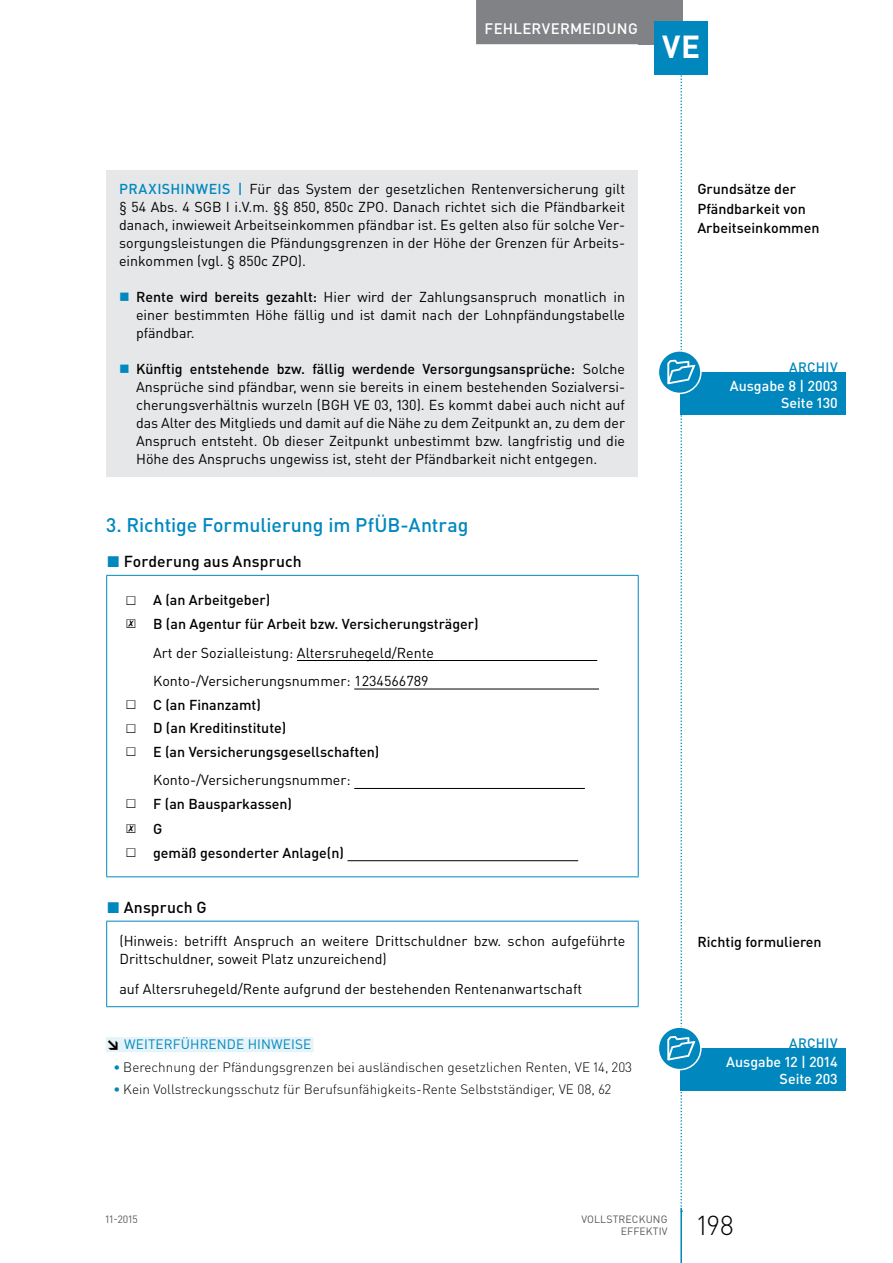
<style>
.page{position:relative;width:893px;height:1263px;background:#fff}
.page>*{position:absolute;margin:0;border:0;box-sizing:border-box;transform-origin:0 0}
.t1{font:700 31.5px "DIN Pro";color:#fff}
.t2{font:300 27px "DIN Pro";color:#000}
.t3{font:500 19.5px "DIN Pro";letter-spacing:-.005em;color:#0088be}
.t4{font:500 15.75px "DIN Pro";letter-spacing:.005em;color:#000}
.t5{font:500 15px "DIN Pro";letter-spacing:.015em;color:#fff}
.t6{font:14.25px/18px "DIN Pro";color:#000;text-align:justify}
.t7{font:500 14.25px/23.7px "DIN Pro";color:#000}
.t8{font:500 14.25px/17.2px "DIN Pro";color:#fff;text-align:right}
.t9{font:500 14.25px "DIN Pro";letter-spacing:.03em;color:#0088be}
.t10{font:14.25px "Arial Unicode MS";color:#000}
.t11{font:300 13.5px "DIN Pro";color:#000}
.t12{font:13.5px "DIN Pro";letter-spacing:.01em;color:#0088be}
.t13{font:500 13.5px "DIN Pro";letter-spacing:.03em;color:#0088be}
.t14{font:10.5px/12.8px "DIN Pro";letter-spacing:.01em;color:#58595b;text-align:right}
.s1{font-weight:500;color:#0088be}
.s2{font-weight:500}
.s3{color:#0088be}
.s4{font-family:"Arial Unicode MS";font-weight:400}
.s5{font-family:"Arial Unicode MS"}
.s6{font-family:"DIN Pro";font-weight:500}
.s7{font-weight:900;color:#000}
</style>
<div class="page">
<div style="left:638px;top:0;width:44px;height:44px;background:#808285"></div>
<hr style="left:680px;top:1208px;width:2px;height:55px;background:#0088be">
<div style="left:476px;top:0;width:170px;height:44px;background:#808285"></div>
<div style="left:655px;top:21px;width:53px;height:53px;background:#0088be"></div>
<div style="left:106px;top:1037px;width:207px;height:15px;background:#e6f3f8"></div>
<div style="left:106px;top:170px;width:532px;height:306px;background:#e6e7e8"></div>
<hr style="left:106px;top:575px;width:533px;height:1px;background:#0088be">
<hr style="left:106px;top:576px;width:1px;height:300px;background:#0088be">
<hr style="left:638px;top:576px;width:1px;height:300px;background:#0088be">
<hr style="left:106px;top:876px;width:533px;height:1px;background:#0088be">
<svg style="left:347px;top:660px;width:252px;height:202px"></svg>
<hr style="left:297px;top:660px;width:300px;height:1px;background:#000">
<hr style="left:354px;top:689px;width:245px;height:1px;background:#000">
<hr style="left:354px;top:788px;width:231px;height:1px;background:#000">
<hr style="left:347px;top:860px;width:231px;height:1px;background:#000">
<hr style="left:106px;top:921px;width:533px;height:1px;background:#0088be">
<hr style="left:106px;top:921px;width:1px;height:85px;background:#0088be">
<hr style="left:638px;top:921px;width:1px;height:85px;background:#0088be">
<hr style="left:106px;top:1006px;width:533px;height:1px;background:#0088be">
<div style="left:680px;top:372px;width:166px;height:43px;background:#0088be"></div>
<svg style="left:658px;top:351px;width:43px;height:42px"></svg>
<div style="left:658px;top:350px;width:44px;height:44px;border:2px solid #fff;border-radius:50%"></div>
<div style="left:680px;top:1048px;width:166px;height:43px;background:#0088be"></div>
<svg style="left:658px;top:1027px;width:43px;height:43px"></svg>
<div style="left:658px;top:1026px;width:44px;height:44px;border:2px solid #fff;border-radius:50%"></div>
<svg style="left:667px;top:0;width:28px;height:1212px"></svg>
<p class="t5" style="left:485px;top:18px;width:155px">Fehlervermeidung</p>
<h1 class="t1" style="left:662px;top:26px;width:40px">VE</h1>
<p class="t6" style="left:119px;top:179px;width:508px;text-indent:77px"><span class="s1">WEIS |</span> Für das System der gesetzlichen Rentenversicherung gilt § 54 Abs. 4 SGB I i.V.m. §§ 850, 850c ZPO. Danach richtet sich die Pfändbarkeit danach, inwieweit Arbeitseinkommen pfändbar ist. Es gelten also für solche Ver&shy;sorgungsleistungen die Pfändungsgrenzen in der Höhe der Grenzen für Arbeits&shy;einkommen (vgl. § 850c ZPO).</p>
<p class="t6" style="left:136px;top:287px;width:491px"><span class="s2">Rente wird bereits gezahlt:</span> Hier wird der Zahlungsanspruch monatlich in einer bestimmten Höhe fällig und ist damit nach der Lohnpfändungstabelle pfändbar.</p>
<p class="t6" style="left:136px;top:359px;width:491px"><span class="s2">Künftig entstehende bzw. fällig werdende Versorgungsansprüche:</span> Solche Ansprüche sind pfändbar, wenn sie bereits in einem bestehenden Sozialversi&shy;cherungsverhältnis wurzeln (BGH VE 03, 130). Es kommt dabei auch nicht auf das Alter des Mitglieds und damit auf die Nähe zu dem Zeitpunkt an, zu dem der Anspruch entsteht. Ob dieser Zeitpunkt unbestimmt bzw. langfristig und die Höhe des Anspruchs ungewiss ist, steht der Pfändbarkeit nicht entgegen.</p>
<p class="t9" style="left:119px;top:179px;width:60px">PRAXISHIN</p>
<h3 class="t3" style="left:106px;top:512px;width:364px">3. Richtige Formulierung im PfÜB-Antrag</h3>
<p class="t4" style="left:107px;top:550px;width:196px"><span class="s3">◼</span> Forderung aus Anspruch</p>
<p class="t7" style="left:126px;top:588px;width:354px"><span class="s4">☐</span> A (an Arbeitgeber)<br><span class="s4">☒</span> B (an Agentur für Arbeit bzw. Versicherungsträger)</p>
<p class="t6" style="left:153px;top:637px;width:282px;line-height:28.5px">Art der Sozialleistung: Altersruhegeld/Rente<br>Konto-/Versicherungsnummer: 1234566789</p>
<p class="t7" style="left:126px;top:692px;width:255px"><span class="s4">☐</span> C (an Finanzamt)<br><span class="s4">☐</span> D (an Kreditinstitute)<br><span class="s4">☐</span> E (an Versicherungsgesellschaften)</p>
<p class="t6" style="left:126px;top:768px;width:226px;line-height:23.7px;text-indent:27px">Konto-/Versicherungsnummer: <span class="s5">☐</span> <span class="s2">F (an Bausparkassen)</span></p>
<p class="t10" style="left:126px;top:818px;width:36px">☒ <span class="s6">G</span></p>
<p class="t7" style="left:126px;top:840px;width:220px"><span class="s4">☐</span> gemäß gesonderter Anlage(n)</p>
<p class="t4" style="left:107px;top:896px;width:99px"><span class="s3">◼</span> Anspruch G</p>
<p class="t6" style="left:119px;top:931px;width:507px">(Hinweis: betrifft Anspruch an weitere Drittschuldner bzw. schon aufgeführte<br>Drittschuldner, soweit Platz unzureichend)</p>
<p class="t6" style="left:119px;top:979px;width:464px">auf Altersruhegeld/Rente aufgrund der bestehenden Rentenanwartschaft</p>
<p class="t12" style="left:106px;top:1035px;width:206px"><span class="s7">↘</span> WEITERFÜHRENDE HINWEISE</p>
<p class="t11" style="left:114px;top:1057px;width:520px"><span class="s1">•</span> Berechnung der Pfändungsgrenzen bei ausländischen gesetzlichen Renten, VE 14, 203</p>
<p class="t11" style="left:114px;top:1080px;width:499px"><span class="s1">•</span> Kein Vollstreckungsschutz für Berufsunfähigkeits-Rente Selbstständiger, VE 08, 62</p>
<p class="t7" style="left:697px;top:179px;width:124px;line-height:19.5px">Grundsätze der<br>Pfändbarkeit von<br>Arbeitseinkommen</p>
<p class="t13" style="left:789px;top:358px;width:35px">ARCHIV</p>
<p class="t8" style="left:730px;top:376px;width:109px">Ausgabe 8 | 2003<br>Seite 130</p>
<p class="t7" style="left:697px;top:929px;width:126px">Richtig formulieren</p>
<p class="t13" style="left:789px;top:1034px;width:35px">ARCHIV</p>
<p class="t8" style="left:726px;top:1053px;width:113px">Ausgabe 12 | 2014<br>Seite 203</p>
<p class="t14" style="left:106px;top:1212px;width:34px">11-2015</p>
<p class="t14" style="left:581px;top:1212px;width:88px">VOLLSTRECKUNG<br>EFFEKTIV</p>
<h2 class="t2" style="left:697px;top:1207px;width:38px">198</h2>
</div>
